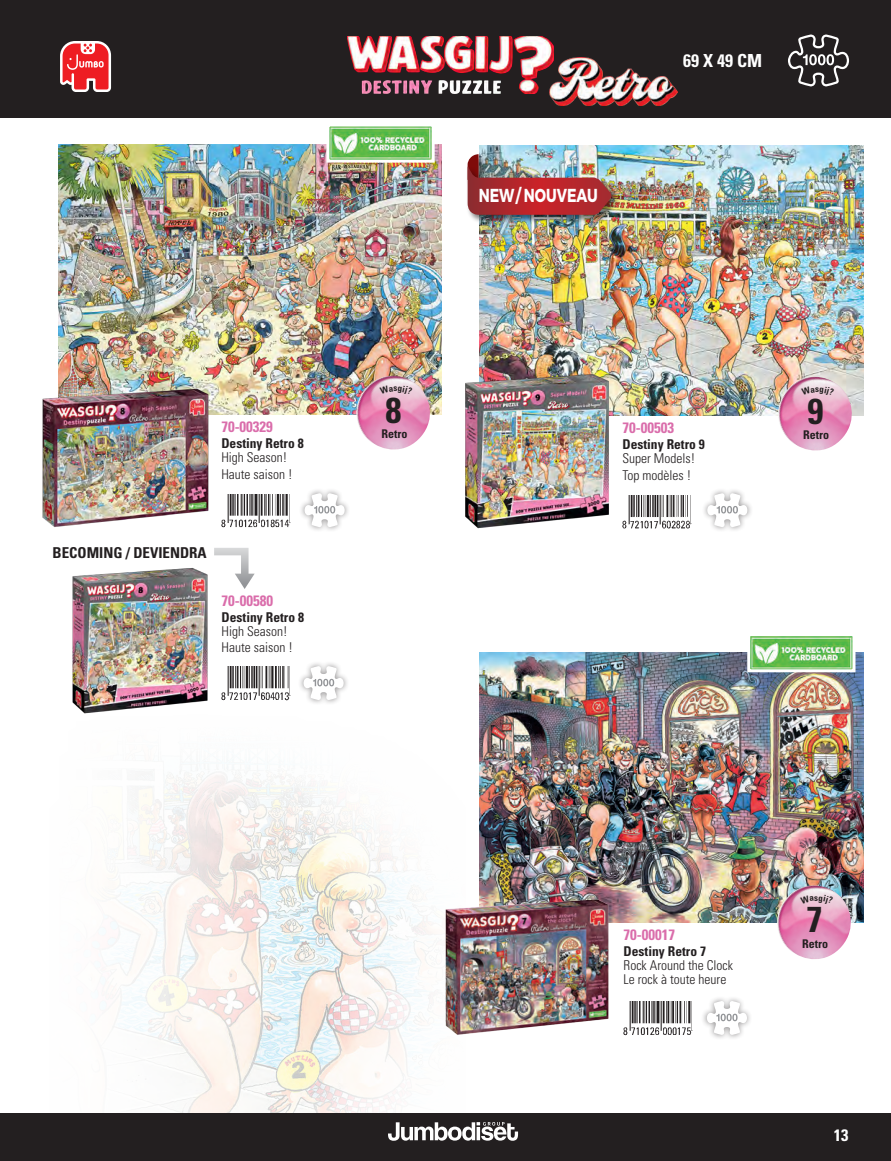
<style>
.page{position:relative;width:891px;height:1161px;background:#231f20}
.page>*{position:absolute;margin:0;border:0;box-sizing:border-box;transform-origin:0 0}
.Item_Intro_2016{font:700 condensed 36px "Univers LT Std";color:#231f20}
.t1{font:700 18.75px "Montserrat";color:#fff;scale:.75 1}
.Entete_-_format___titre_2016{font:700 condensed 18px "Univers LT Std";color:#fff}
.t2{font:700 condensed 16.5px "Univers LT Std";color:#fff}
.Item_-_no_2016{font:700 condensed 15px "Univers LT Std";color:#da6dab}
.Item_-_description_2016{font:700 condensed 15px "Univers LT Std";color:#231f20}
.Item_-_description_2016-2{font:300 condensed 13.5px "Univers LT Std";color:#231f20}
.Item_-_no_2016-2{font:700 condensed 13.5px "Univers LT Std";color:#231f20}
.Item_-_no_2016-3{font:300 condensed 13.5px "Univers LT Std";color:#231f20}
.Item_-_nom_2016{font:700 condensed 12px "Univers LT Std";color:#231f20}
</style>
<div class="page">
<div style="left:0;top:118px;width:891px;height:995px;background:#fff"></div>
<svg style="left:388px;top:1122px;width:130px;height:19px"></svg>
<svg style="left:788px;top:34px;width:62px;height:53px"></svg>
<svg style="left:60px;top:41px;width:51px;height:51px;background:#df5f63"></svg>
<img style="left:59px;top:145px;width:383px;height:270px">
<img style="left:221px;top:494px;width:69px;height:34px">
<img style="left:325px;top:126px;width:111px;height:38px">
<img style="left:350px;top:376px;width:85px;height:74px">
<svg style="left:214px;top:548px;width:41px;height:41px"></svg>
<div style="left:298px;top:660px;width:52px;height:46px;background:#231f20;opacity:.5"></div>
<svg style="left:304px;top:666px;width:40px;height:9px"></svg>
<div style="left:299px;top:488px;width:52px;height:45px;background:#231f20;opacity:.5"></div>
<svg style="left:305px;top:493px;width:40px;height:34px"></svg>
<div style="left:702px;top:488px;width:51px;height:45px;background:#231f20;opacity:.5"></div>
<svg style="left:707px;top:493px;width:40px;height:34px"></svg>
<img style="left:227px;top:667px;width:63px;height:8px">
<img style="left:72px;top:564px;width:144px;height:111px">
<img style="left:550px;top:58px;width:128px;height:48px">
<img style="left:348px;top:36px;width:205px;height:58px">
<img style="left:42px;top:382px;width:173px;height:145px">
<img style="left:480px;top:145px;width:383px;height:270px">
<img style="left:772px;top:377px;width:85px;height:74px">
<img style="left:465px;top:370px;width:152px;height:159px">
<img style="left:622px;top:496px;width:69px;height:33px">
<img style="left:479px;top:151px;width:10px;height:3px">
<img style="left:467px;top:161px;width:155px;height:64px">
<img style="left:468px;top:154px;width:144px;height:61px">
<img style="left:72px;top:675px;width:361px;height:438px">
<img style="left:480px;top:653px;width:383px;height:270px">
<img style="left:771px;top:885px;width:85px;height:74px">
<svg style="left:746px;top:636px;width:111px;height:38px;background:#92ca8a"></svg>
<img style="left:624px;top:1002px;width:69px;height:34px">
<div style="left:701px;top:995px;width:52px;height:46px;background:#231f20;opacity:.5"></div>
<svg style="left:707px;top:1001px;width:40px;height:34px"></svg>
<img style="left:445px;top:894px;width:166px;height:141px">
<svg style="left:380px;top:385px;width:33px;height:9px"></svg>
<svg style="left:801px;top:386px;width:33px;height:9px"></svg>
<svg style="left:800px;top:895px;width:33px;height:9px"></svg>
<p class="Item_-_no_2016" style="left:221px;top:417px;width:53px">70-00329</p>
<p class="Item_-_no_2016-2" style="left:221px;top:435px;width:84px">Destiny Retro 8</p>
<p class="Item_-_description_2016-2" style="left:221px;top:449px;width:67px">High Season!</p>
<p class="Item_-_description_2016-2" style="left:221px;top:466px;width:73px">Haute saison !</p>
<p class="Item_-_description_2016" style="left:53px;top:543px;width:156px">BECOMING / DEVIENDRA</p>
<p class="Item_-_no_2016" style="left:222px;top:591px;width:53px">70-00580</p>
<p class="Item_-_no_2016-2" style="left:222px;top:609px;width:84px">Destiny Retro 8</p>
<p class="Item_-_description_2016-2" style="left:222px;top:623px;width:67px">High Season!</p>
<p class="Item_-_description_2016-2" style="left:222px;top:639px;width:73px">Haute saison !</p>
<p class="t1" style="left:479px;top:180px;width:160px">NEW/ NOUVEAU</p>
<p class="Entete_-_format___titre_2016" style="left:683px;top:50px;width:80px">69 X 49 CM</p>
<p class="Item_Intro_2016" style="left:386px;top:388px;width:17px">8</p>
<p class="Item_-_nom_2016" style="left:381px;top:426px;width:28px">Retro</p>
<p class="Item_-_no_2016" style="left:622px;top:418px;width:53px">70-00503</p>
<p class="Item_-_no_2016-2" style="left:622px;top:436px;width:84px">Destiny Retro 9</p>
<p class="Item_-_description_2016-2" style="left:622px;top:450px;width:74px">Super Models!</p>
<p class="Item_-_description_2016-2" style="left:622px;top:467px;width:70px">Top modèles !</p>
<p class="Item_Intro_2016" style="left:807px;top:389px;width:17px">9</p>
<p class="Item_-_nom_2016" style="left:803px;top:427px;width:28px">Retro</p>
<p class="Item_-_no_2016" style="left:624px;top:925px;width:53px">70-00017</p>
<p class="Item_-_no_2016-2" style="left:624px;top:943px;width:84px">Destiny Retro 7</p>
<p class="Item_-_no_2016-3" style="left:624px;top:957px;width:111px">Rock Around the Clock</p>
<p class="Item_-_description_2016-2" style="left:624px;top:971px;width:104px">Le rock à toute heure</p>
<p class="Item_Intro_2016" style="left:806px;top:897px;width:17px">7</p>
<p class="Item_-_nom_2016" style="left:802px;top:936px;width:28px">Retro</p>
<p class="t2" style="left:834px;top:1125px;width:16px">13</p>
</div>
